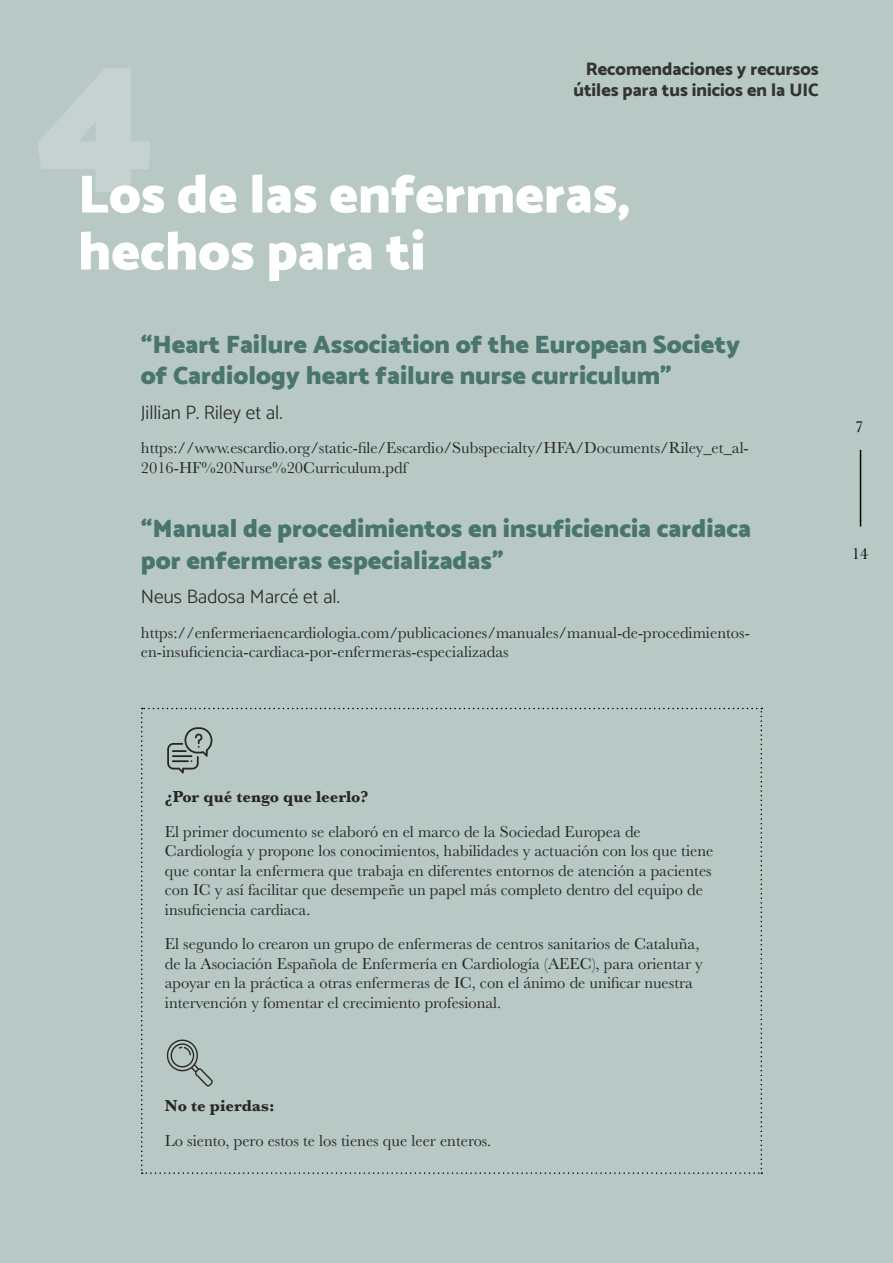
<style>
.page{position:relative;width:893px;height:1263px;background:#b7c8c5}
.page>*{position:absolute;margin:0;border:0;box-sizing:border-box;transform-origin:0 0}
.t1{font:900 54px/57px "Catamaran";color:#fff}
.t2{font:900 25.5px/31.5px "Catamaran";color:#4a756e}
.t3{font:300 19.5px "Catamaran";color:#262626}
.t4{font:800 18px/21px "Catamaran";color:#333;text-align:right}
.t5{font:16.5px/19.5px "Baskerville";color:#262626}
.t6{font:700 16.5px "Baskerville";color:#262626}
.t7{font:16.5px "Baskerville";color:#000}
</style>
<div class="page">
<svg style="left:141px;top:708px;width:621px;height:466px"></svg>
<hr style="left:860px;top:450px;width:1px;height:76px;background:#000">
<p class="t4" style="left:573px;top:58px;width:247px">Recomendaciones y recursos útiles para tus inicios en la UIC</p>
<h1 class="t1" style="left:78px;top:165px;width:554px">Los de las enfermeras, hechos para ti</h1>
<h2 class="t2" style="left:141px;top:328px;width:601px">“Heart Failure Association of the European Society of Cardiology heart failure nurse curriculum”</h2>
<p class="t3" style="left:141px;top:397px;width:143px">Jillian P. Riley et al.</p>
<p class="t5" style="left:141px;top:439px;width:609px">https://www.escardio.org/static-file/Escardio/Subspecialty/HFA/Documents/Riley_et_al-<br>2016-HF%20Nurse%20Curriculum.pdf</p>
<h2 class="t2" style="left:141px;top:513px;width:612px">“Manual de procedimientos en insuficiencia cardiaca por enfermeras especializadas”</h2>
<p class="t3" style="left:141px;top:582px;width:200px">Neus Badosa Marcé et al.</p>
<p class="t5" style="left:141px;top:623px;width:610px">https://enfermeriaencardiologia.com/publicaciones/manuales/manual-de-procedimientos&shy;en-insuficiencia-cardiaca-por-enfermeras-especializadas</p>
<p class="t7" style="left:855px;top:416px;width:10px">7</p>
<p class="t7" style="left:852px;top:543px;width:18px">14</p>
<p class="t6" style="left:165px;top:785px;width:205px">¿Por qué tengo que leerlo?</p>
<p class="t5" style="left:165px;top:822px;width:550px">El primer documento se elaboró en el marco de la Sociedad Europea de Cardiología y propone los conocimientos, habilidades y actuación con los que tiene que contar la enfermera que trabaja en diferentes entornos de atención a pacientes con IC y así facilitar que desempeñe un papel más completo dentro del equipo de insuficiencia cardiaca.</p>
<p class="t5" style="left:165px;top:934px;width:539px">El segundo lo crearon un grupo de enfermeras de centros sanitarios de Cataluña, de la Asociación Española de Enfermería en Cardiología (AEEC), para orientar y apoyar en la práctica a otras enfermeras de IC, con el ánimo de unificar nuestra intervención y fomentar el crecimiento profesional.</p>
<p class="t6" style="left:165px;top:1094px;width:111px">No te pierdas:</p>
<p class="t5" style="left:165px;top:1131px;width:328px">Lo siento, pero estos te los tienes que leer enteros.</p>
</div>
